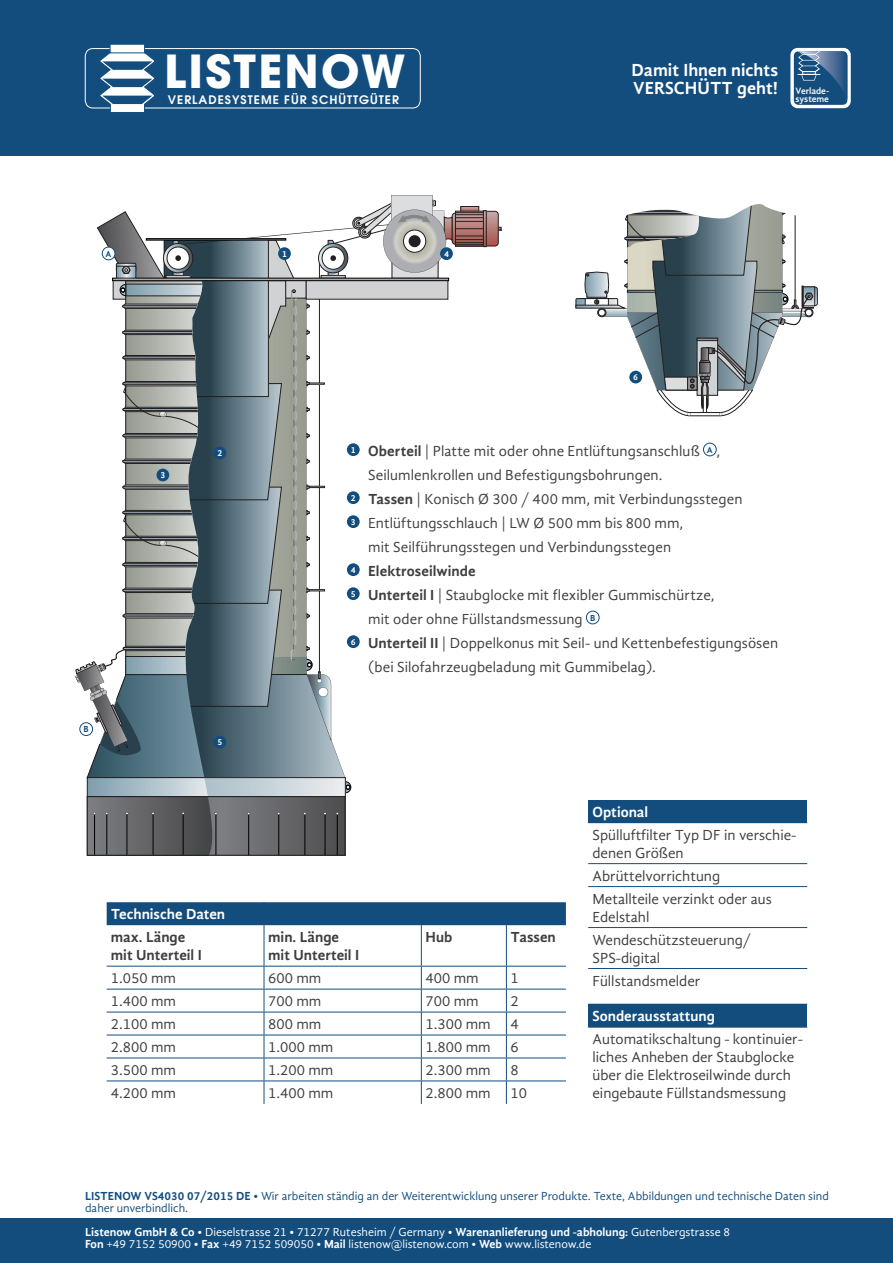
<style>
.page{position:relative;width:893px;height:1263px;background:#fff}
.page>*{position:absolute;margin:0;border:0;box-sizing:border-box;transform-origin:0 0}
.t1{font:700 45.3px "Avant Garde";letter-spacing:.05em;color:#fff}
.t2{font:700 18px/18px "Gandhi Sans";color:#fff}
.t3{font:15px/18px "Gandhi Sans";color:#3e3e3f}
.t4{font:700 15px/18px "Gandhi Sans";color:#3e3e3f}
.t5{font:700 15px "Gandhi Sans";color:#fff}
.t6{font:12px/12px "Gandhi Sans";color:#fff}
.t7{font:12px/12px "Gandhi Sans";color:#134d7e}
.t8{font:600 11.7px "Avant Garde";letter-spacing:.085em;color:#fff}
.t9{font:700 9.45px/8.6px "Gandhi Sans";letter-spacing:-.005em;color:#f0f2f2}
.t10{font:700 9px "Gandhi Sans";color:#fff}
.t11{font:700 9px "Gandhi Sans";color:#134d7e}
.s1{font-weight:700}
</style>
<div class="page">
<svg style="left:75px;top:195px;width:426px;height:660px"></svg>
<hr style="left:264px;top:925px;width:1px;height:41px;background:#134d7e">
<hr style="left:421px;top:925px;width:1px;height:41px;background:#134d7e">
<hr style="left:107px;top:966px;width:157px;height:1px;background:#134d7e">
<hr style="left:264px;top:966px;width:157px;height:1px;background:#134d7e">
<hr style="left:421px;top:966px;width:85px;height:1px;background:#134d7e">
<hr style="left:506px;top:966px;width:60px;height:1px;background:#134d7e">
<hr style="left:107px;top:989px;width:157px;height:1px;background:#134d7e">
<hr style="left:264px;top:989px;width:157px;height:1px;background:#134d7e">
<hr style="left:421px;top:989px;width:85px;height:1px;background:#134d7e">
<hr style="left:506px;top:989px;width:60px;height:1px;background:#134d7e">
<hr style="left:107px;top:1012px;width:157px;height:1px;background:#134d7e">
<hr style="left:264px;top:1012px;width:157px;height:1px;background:#134d7e">
<hr style="left:421px;top:1012px;width:85px;height:1px;background:#134d7e">
<hr style="left:506px;top:1012px;width:60px;height:1px;background:#134d7e">
<hr style="left:107px;top:1035px;width:157px;height:1px;background:#134d7e">
<hr style="left:264px;top:1035px;width:157px;height:1px;background:#134d7e">
<hr style="left:421px;top:1035px;width:85px;height:1px;background:#134d7e">
<hr style="left:506px;top:1035px;width:60px;height:1px;background:#134d7e">
<hr style="left:107px;top:1057px;width:157px;height:1px;background:#134d7e">
<hr style="left:264px;top:1057px;width:157px;height:1px;background:#134d7e">
<hr style="left:421px;top:1057px;width:85px;height:1px;background:#134d7e">
<hr style="left:506px;top:1057px;width:60px;height:1px;background:#134d7e">
<hr style="left:107px;top:1080px;width:157px;height:1px;background:#134d7e">
<hr style="left:264px;top:1080px;width:157px;height:1px;background:#134d7e">
<svg style="left:264px;top:966px;width:1px;height:138px"></svg>
<hr style="left:421px;top:1080px;width:85px;height:1px;background:#134d7e">
<svg style="left:421px;top:966px;width:1px;height:138px"></svg>
<hr style="left:506px;top:1080px;width:60px;height:1px;background:#134d7e">
<div style="left:107px;top:902px;width:459px;height:23px;background:#134d7e"></div>
<hr style="left:506px;top:925px;width:1px;height:41px;background:#134d7e">
<svg style="left:506px;top:966px;width:1px;height:138px"></svg>
<div style="left:588px;top:800px;width:219px;height:23px;background:#134d7e"></div>
<div style="left:588px;top:1004px;width:219px;height:23px;background:#134d7e"></div>
<hr style="left:588px;top:863px;width:219px;height:1px;background:#134d7e">
<hr style="left:588px;top:886px;width:219px;height:1px;background:#134d7e">
<hr style="left:588px;top:927px;width:219px;height:1px;background:#134d7e">
<hr style="left:588px;top:968px;width:219px;height:1px;background:#134d7e">
<hr style="left:588px;top:1027px;width:219px;height:1px;background:#134d7e">
<div style="left:156px;top:469px;width:13px;height:12px;background:#134d7e;border-radius:50%"></div>
<div style="left:440px;top:247px;width:13px;height:13px;background:#134d7e;border-radius:50%"></div>
<div style="left:102px;top:247px;width:13px;height:13px;background:#fff;border-radius:50%"></div>
<div style="left:102px;top:247px;width:13px;height:13px;border:1px solid #134d7e;border-radius:50%"></div>
<div style="left:213px;top:736px;width:13px;height:12px;background:#134d7e;border-radius:50%"></div>
<div style="left:213px;top:446px;width:13px;height:13px;background:#134d7e;border-radius:50%"></div>
<div style="left:278px;top:247px;width:13px;height:13px;background:#134d7e;border-radius:50%"></div>
<div style="left:80px;top:723px;width:13px;height:12px;background:#fff;border-radius:50%"></div>
<div style="left:80px;top:722px;width:13px;height:14px;border:1px solid #134d7e;border-radius:50%"></div>
<div style="left:347px;top:443px;width:13px;height:13px;background:#134d7e;border-radius:50%"></div>
<div style="left:703px;top:443px;width:13px;height:13px;border:1px solid #134d7e;border-radius:50%"></div>
<div style="left:347px;top:491px;width:13px;height:13px;background:#134d7e;border-radius:50%"></div>
<div style="left:347px;top:515px;width:13px;height:13px;background:#134d7e;border-radius:50%"></div>
<div style="left:347px;top:563px;width:13px;height:13px;background:#134d7e;border-radius:50%"></div>
<div style="left:347px;top:587px;width:13px;height:13px;background:#134d7e;border-radius:50%"></div>
<div style="left:586px;top:611px;width:13px;height:13px;border:1px solid #134d7e;border-radius:50%"></div>
<div style="left:347px;top:635px;width:13px;height:13px;background:#134d7e;border-radius:50%"></div>
<svg style="left:575px;top:204px;width:243px;height:212px"></svg>
<div style="left:0;top:0;width:893px;height:156px;background:#134d7e"></div>
<div style="left:85px;top:48px;width:336px;height:60px;border:1px solid #fff;border-radius:8px"></div>
<div style="left:110px;top:44px;width:35px;height:9px;background:#fff"></div>
<div style="left:110px;top:44px;width:35px;height:9px;border:1px solid #134d7e"></div>
<svg style="left:98px;top:52px;width:59px;height:60px"></svg>
<svg style="left:790px;top:48px;width:61px;height:60px"></svg>
<div style="left:0;top:1218px;width:893px;height:45px;background:#134d7e"></div>
<h1 class="t1" style="left:164px;top:42px;width:243px">LISTENOW</h1>
<p class="t8" style="left:168px;top:92px;width:233px">VERLADESYSTEME FÜR SCHÜTTGÜTER</p>
<p class="t9" style="left:795px;top:86px;width:35px">Verlade&shy;systeme</p>
<p class="t2" style="left:631px;top:61px;width:148px">Damit Ihnen nichts<br>VERSCHÜTT geht!</p>
<p class="t11" style="left:106px;top:248px;width:7px">A</p>
<p class="t10" style="left:444px;top:249px;width:6px">4</p>
<p class="t10" style="left:282px;top:249px;width:6px">1</p>
<p class="t10" style="left:633px;top:372px;width:6px">6</p>
<p class="t10" style="left:160px;top:470px;width:6px">3</p>
<p class="t10" style="left:217px;top:448px;width:6px">2</p>
<p class="t11" style="left:84px;top:724px;width:7px">B</p>
<p class="t10" style="left:217px;top:737px;width:6px">5</p>
<p class="t3" style="left:351px;top:442px;width:371px"><sup>1</sup> <span class="s1">Oberteil</span> | Platte mit oder ohne Entlüftungsanschluß <sup>A</sup> ,</p>
<p class="t3" style="left:368px;top:466px;width:296px">Seilumlenkrollen und Befestigungsbohrungen.</p>
<p class="t3" style="left:351px;top:490px;width:393px"><sup>2</sup> <span class="s1">Tassen</span> | Konisch Ø 300 / 400 mm, mit Verbindungsstegen</p>
<p class="t3" style="left:351px;top:514px;width:334px"><sup>3</sup> Entlüftungsschlauch | LW Ø 500 mm bis 800 mm,</p>
<p class="t3" style="left:368px;top:538px;width:304px">mit Seilführungsstegen und Verbindungsstegen</p>
<p class="t4" style="left:351px;top:562px;width:126px"><sup>4</sup> Elektroseilwinde</p>
<p class="t3" style="left:351px;top:586px;width:365px"><sup>5</sup> <span class="s1">Unterteil I</span> | Staubglocke mit flexibler Gummischürtze,</p>
<p class="t3" style="left:368px;top:610px;width:229px">mit oder ohne Füllstandsmessung <sup>B</sup></p>
<p class="t3" style="left:351px;top:634px;width:429px"><sup>6</sup> <span class="s1">Unterteil II</span> | Doppelkonus mit Seil- und Kettenbefestigungsösen</p>
<p class="t3" style="left:368px;top:658px;width:289px">(bei Silofahrzeugbeladung mit Gummibelag).</p>
<p class="t5" style="left:111px;top:906px;width:116px">Technische Daten</p>
<p class="t4" style="left:111px;top:928px;width:92px">max. Länge mit Unterteil I</p>
<p class="t4" style="left:268px;top:928px;width:92px">min. Länge mit Unterteil I</p>
<p class="t4" style="left:426px;top:928px;width:28px">Hub</p>
<p class="t4" style="left:511px;top:928px;width:47px">Tassen</p>
<p class="t3" style="left:111px;top:969px;width:67px">1.050 mm</p>
<p class="t3" style="left:268px;top:969px;width:55px">600 mm</p>
<p class="t3" style="left:426px;top:969px;width:55px">400 mm</p>
<p class="t3" style="left:511px;top:969px;width:10px">1</p>
<p class="t3" style="left:111px;top:992px;width:67px">1.400 mm</p>
<p class="t3" style="left:268px;top:992px;width:55px">700 mm</p>
<p class="t3" style="left:426px;top:992px;width:55px">700 mm</p>
<p class="t3" style="left:511px;top:992px;width:10px">2</p>
<p class="t3" style="left:111px;top:1015px;width:67px">2.100 mm</p>
<p class="t3" style="left:268px;top:1015px;width:55px">800 mm</p>
<p class="t3" style="left:426px;top:1015px;width:67px">1.300 mm</p>
<p class="t3" style="left:511px;top:1015px;width:10px">4</p>
<p class="t3" style="left:111px;top:1038px;width:67px">2.800 mm</p>
<p class="t3" style="left:268px;top:1038px;width:67px">1.000 mm</p>
<p class="t3" style="left:426px;top:1038px;width:67px">1.800 mm</p>
<p class="t3" style="left:511px;top:1038px;width:10px">6</p>
<p class="t3" style="left:111px;top:1061px;width:67px">3.500 mm</p>
<p class="t3" style="left:268px;top:1061px;width:67px">1.200 mm</p>
<p class="t3" style="left:425px;top:1061px;width:67px">2.300 mm</p>
<p class="t3" style="left:511px;top:1061px;width:10px">8</p>
<p class="t3" style="left:111px;top:1084px;width:67px">4.200 mm</p>
<p class="t3" style="left:268px;top:1084px;width:67px">1.400 mm</p>
<p class="t3" style="left:425px;top:1084px;width:67px">2.800 mm</p>
<p class="t3" style="left:511px;top:1084px;width:18px">10</p>
<p class="t5" style="left:592px;top:803px;width:57px">Optional</p>
<p class="t3" style="left:592px;top:826px;width:205px">Spülluftfilter Typ DF in verschie&shy;denen Größen</p>
<p class="t3" style="left:592px;top:864px;width:181px;line-height:23px">Abrüttelvorrichtung<br>Metallteile verzinkt oder aus</p>
<p class="t3" style="left:592px;top:905px;width:160px;line-height:23px">Edelstahl<br>Wendeschützsteuerung/</p>
<p class="t3" style="left:592px;top:946px;width:109px;line-height:23px">SPS-digital<br>Füllstandsmelder</p>
<p class="t5" style="left:592px;top:1008px;width:124px">Sonderausstattung</p>
<p class="t3" style="left:592px;top:1030px;width:212px">Automatikschaltung - kontinuier&shy;liches Anheben der Staubglocke über die Elektroseilwinde durch eingebaute Füllstandsmessung</p>
<p class="t7" style="left:85px;top:1190px;width:745px"><span class="s1">LISTENOW VS4030 07/2015 DE</span> • Wir arbeiten ständig an der Weiterentwicklung unserer Produkte. Texte, Abbildungen und technische Daten sind daher unverbindlich.</p>
<p class="t6" style="left:85px;top:1226px;width:646px"><span class="s1">Listenow GmbH &amp; Co</span> • Dieselstrasse 21 • 71277 Rutesheim / Germany • <span class="s1">Warenanlieferung und -abholung:</span> Gutenbergstrasse 8<br><span class="s1">Fon</span> +49 7152 50900 • <span class="s1">Fax</span> +49 7152 509050 • <span class="s1">Mail</span> listenow@listenow.com • <span class="s1">Web</span> www.listenow.de</p>
</div>
